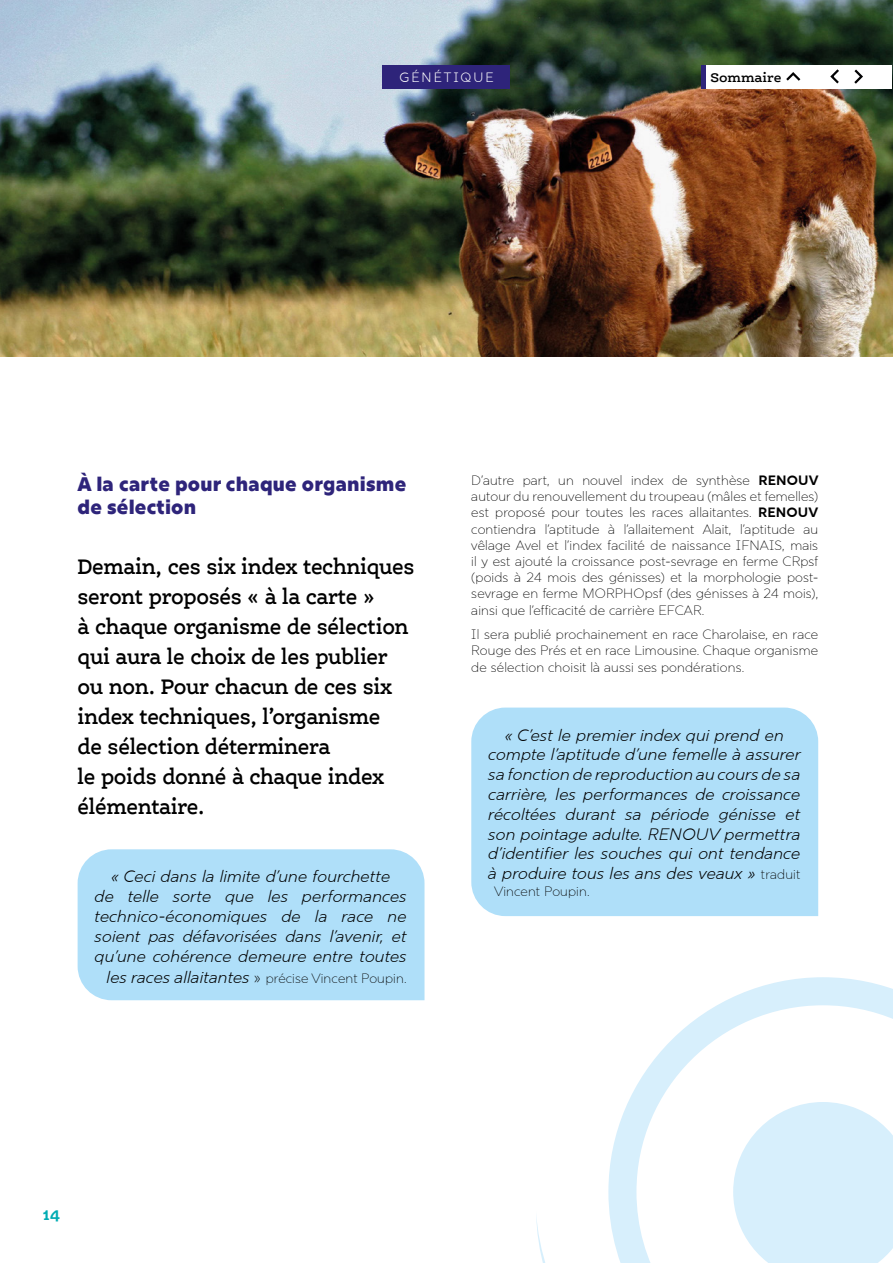
<style>
.page{position:relative;width:893px;height:1263px;background:#fff}
.page>*{position:absolute;margin:0;border:0;box-sizing:border-box;transform-origin:0 0}
.t1{font:600 22.5px/30px "Ernestine Pro";letter-spacing:-.02em;color:#000;scale:.9 1}
.t2{font:900 19.5px/23.4px "Rig Sans";letter-spacing:.01em;color:#2e247a}
.t3{font:italic 300 16.5px/19.8px "Rig Sans";letter-spacing:.01em;color:#000;text-align:center}
.t4{font:700 16.5px "Ernestine Pro";color:#00acb3}
.t5{font:100 13.5px/16.2px "Rig Sans";letter-spacing:.01em;color:#000;text-align:justify}
.t6{font:300 13.5px "Rig Sans";letter-spacing:.15em;color:#fff}
.t7{font:600 13.5px "Ernestine Pro";color:#000}
.s1{font-weight:300;font-style:italic;font-size:16.5px}
.s2{font-size:16.5px}
.s3{font-weight:700}
.s4{font-weight:100;font-style:normal;font-size:13.5px}
</style>
<div class="page">
<svg style="left:628px;top:977px;width:265px;height:125px"></svg>
<svg style="left:536px;top:1102px;width:357px;height:161px"></svg>
<div style="left:78px;top:849px;width:346px;height:151px;background:#afdff9"></div>
<div style="left:471px;top:707px;width:347px;height:209px;background:#afdff9"></div>
<img style="left:0;top:0;width:893px;height:356px">
<div style="left:383px;top:65px;width:127px;height:23px;background:#2e247a"></div>
<div style="left:702px;top:65px;width:189px;height:23px;background:#fff"></div>
<hr style="left:702px;top:65px;width:4px;height:23px;background:#2e247a">
<svg style="left:786px;top:72px;width:15px;height:9px"></svg>
<svg style="left:830px;top:69px;width:9px;height:15px"></svg>
<svg style="left:854px;top:69px;width:9px;height:15px"></svg>
<p class="t6" style="left:399px;top:69px;width:96px">GÉNÉTIQUE</p>
<p class="t7" style="left:710px;top:69px;width:73px">Sommaire</p>
<h2 class="t2" style="left:78px;top:472px;width:330px">À la carte pour chaque organisme de sélection</h2>
<p class="t1" style="left:78px;top:551px;width:376px">Demain, ces six index techniques seront proposés « à la carte »<br>à chaque organisme de sélection qui aura le choix de les publier ou non. Pour chacun de ces six index techniques, l’organisme<br>de sélection déterminera<br>le poids donné à chaque index élémentaire.</p>
<p class="t3" style="left:95px;top:867px;width:314px">« Ceci dans la limite d’une fourchette<br>de telle sorte que les performances technico-économiques de la race ne soient pas défavorisées dans l’avenir, et qu’une cohérence demeure entre toutes</p>
<p class="t5" style="left:107px;top:971px;width:302px"><span class="s1">les races allaitantes</span> <span class="s2">»</span> précise Vincent Poupin.</p>
<p class="t5" style="left:471px;top:472px;width:349px">D’autre part, un nouvel index de synthèse <span class="s3">RENOUV </span>autour du renouvellement du troupeau (mâles et femelles) est proposé pour toutes les races allaitantes. <span class="s3">RENOUV </span>contiendra l’aptitude à l’allaitement Alait, l’aptitude au vêlage Avel et l’index facilité de naissance IFNAIS, mais il y est ajouté la croissance post-sevrage en ferme CRpsf (poids à 24 mois des génisses) et la morphologie post&shy;sevrage en ferme MORPHOpsf (des génisses à 24 mois), ainsi que l’efficacité de carrière EFCAR.</p>
<p class="t5" style="left:471px;top:627px;width:348px">Il sera publié prochainement en race Charolaise, en race Rouge des Prés et en race Limousine. Chaque organisme de sélection choisit là aussi ses pondérations.</p>
<p class="t3" style="left:488px;top:725px;width:314px">« C’est le premier index qui prend en compte l’aptitude d’une femelle à assurer sa fonction de reproduction au cours de sa carrière, les performances de croissance récoltées durant sa période génisse et son pointage adulte. RENOUV permettra d’identifier les souches qui ont tendance à produire tous les ans des veaux » <span class="s4">traduit</span></p>
<p class="t5" style="left:494px;top:883px;width:97px">Vincent Poupin.</p>
<p class="t4" style="left:43px;top:1204px;width:20px">14</p>
</div>
